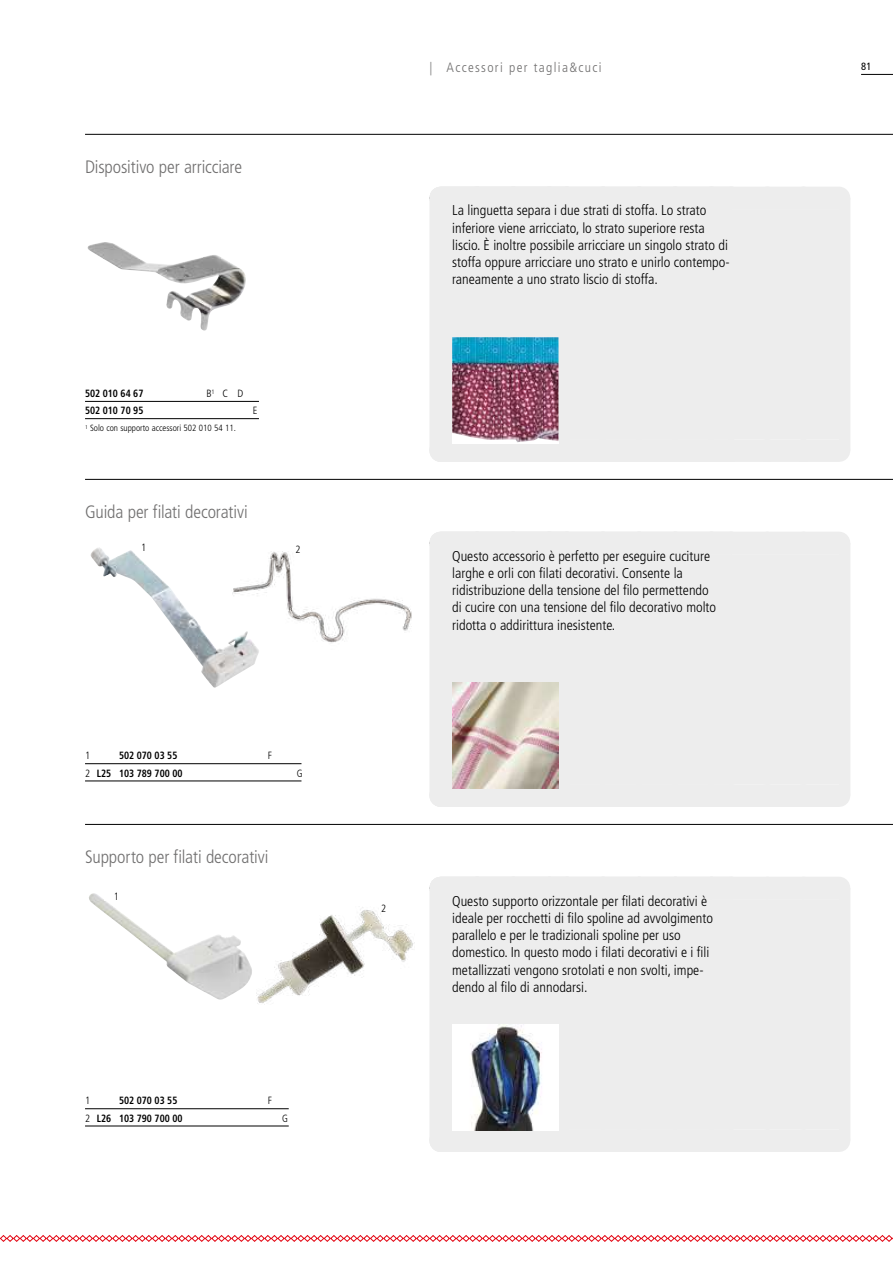
<style>
.page{position:relative;width:893px;height:1263px;background:#fff}
.page>*{position:absolute;margin:0;border:0;box-sizing:border-box;transform-origin:0 0}
.t1{font:300 condensed 18px "Frutiger";letter-spacing:-.005em;color:#706f6f}
.t2{font:300 condensed 14.25px/17.2px "Frutiger";color:#000}
.t3{font:300 condensed 13.5px "Frutiger";letter-spacing:.1em;color:#706f6f}
.t4{font:700 condensed 10.5px "Frutiger";color:#000;scale:.93 1}
.t5{font:300 condensed 10.5px "Frutiger";color:#000}
.t6{font:condensed 10.5px "Frutiger";color:#000}
.t7{font:300 condensed 10.5px "Frutiger";color:#000;scale:.93 1}
.t8{font:300 condensed 9px "Frutiger";color:#000}
.s1{font-weight:300}
</style>
<div class="page">
<hr style="left:861px;top:74px;width:32px;height:1px;background:#000">
<svg style="left:0;top:1235px;width:893px;height:7px"></svg>
<hr style="left:85px;top:134px;width:808px;height:1px;background:#000">
<hr style="left:85px;top:479px;width:808px;height:1px;background:#000">
<hr style="left:85px;top:824px;width:808px;height:1px;background:#000">
<div style="left:429px;top:198px;width:421px;height:253px;background:#ededed"></div>
<div style="left:429px;top:187px;width:410px;height:22px;background:#ededed"></div>
<div style="left:441px;top:439px;width:398px;height:23px;background:#ededed"></div>
<img style="left:87px;top:242px;width:159px;height:89px">
<img style="left:452px;top:337px;width:106px;height:105px">
<div style="left:429px;top:543px;width:421px;height:253px;background:#ededed"></div>
<div style="left:429px;top:532px;width:410px;height:22px;background:#ededed"></div>
<div style="left:441px;top:784px;width:398px;height:23px;background:#ededed"></div>
<img style="left:90px;top:547px;width:161px;height:141px">
<img style="left:452px;top:682px;width:106px;height:106px">
<div style="left:429px;top:888px;width:421px;height:253px;background:#ededed"></div>
<div style="left:429px;top:877px;width:410px;height:22px;background:#ededed"></div>
<div style="left:441px;top:1129px;width:398px;height:23px;background:#ededed"></div>
<img style="left:89px;top:893px;width:163px;height:107px">
<img style="left:452px;top:1024px;width:106px;height:106px">
<img style="left:232px;top:547px;width:179px;height:119px">
<img style="left:257px;top:907px;width:157px;height:98px">
<hr style="left:85px;top:401px;width:174px;height:1px;background:#000">
<hr style="left:85px;top:418px;width:174px;height:1px;background:#000">
<hr style="left:85px;top:763px;width:216px;height:1px;background:#000">
<hr style="left:85px;top:780px;width:216px;height:1px;background:#000">
<hr style="left:85px;top:1108px;width:204px;height:1px;background:#000">
<hr style="left:85px;top:1125px;width:204px;height:1px;background:#000">
<p class="t1" style="left:85px;top:156px;width:158px">Dispositivo per arricciare</p>
<p class="t4" style="left:85px;top:387px;width:64px">502 010 64 67</p>
<p class="t5" style="left:206px;top:387px;width:38px">B<sup>1</sup> CD</p>
<p class="t4" style="left:85px;top:404px;width:64px">502 010 70 95</p>
<p class="t5" style="left:253px;top:405px;width:6px">E</p>
<p class="t8" style="left:85px;top:423px;width:153px"><sup>1</sup> Solo con supporto accessori 502 010 54 11.</p>
<p class="t1" style="left:85px;top:501px;width:164px">Guida per filati decorativi</p>
<p class="t5" style="left:141px;top:542px;width:7px">1</p>
<p class="t5" style="left:296px;top:544px;width:7px">2</p>
<p class="t5" style="left:85px;top:750px;width:7px">1</p>
<p class="t4" style="left:119px;top:749px;width:64px">502 070 03 55</p>
<p class="t5" style="left:268px;top:750px;width:6px">F</p>
<p class="t4" style="left:85px;top:767px;width:106px"><span class="s1">2</span> L25 103 789 700 00</p>
<p class="t7" style="left:297px;top:767px;width:8px">G</p>
<p class="t1" style="left:85px;top:846px;width:185px">Supporto per filati decorativi</p>
<p class="t5" style="left:114px;top:890px;width:7px">1</p>
<p class="t5" style="left:85px;top:1095px;width:7px">1</p>
<p class="t4" style="left:119px;top:1094px;width:64px">502 070 03 55</p>
<p class="t5" style="left:268px;top:1095px;width:6px">F</p>
<p class="t4" style="left:85px;top:1112px;width:106px"><span class="s1">2</span> L26 103 790 700 00</p>
<p class="t7" style="left:282px;top:1112px;width:8px">G</p>
<p class="t3" style="left:429px;top:59px;width:174px">| Accessori per taglia&amp;cuci</p>
<p class="t2" style="left:452px;top:202px;width:279px">La linguetta separa i due strati di stoffa. Lo strato inferiore viene arricciato, lo strato superiore resta liscio. È inoltre possibile arricciare un singolo strato di stoffa oppure arricciare uno strato e unirlo contempo&shy;raneamente a uno strato liscio di stoffa.</p>
<p class="t2" style="left:452px;top:547px;width:265px">Questo accessorio è perfetto per eseguire cuciture larghe e orli con filati decorativi. Consente la ridistribuzione della tensione del filo permettendo di cucire con una tensione del filo decorativo molto ridotta o addirittura inesistente.</p>
<p class="t5" style="left:381px;top:903px;width:7px">2</p>
<p class="t2" style="left:452px;top:892px;width:262px">Questo supporto orizzontale per filati decorativi è ideale per rocchetti di filo spoline ad avvolgimento parallelo e per le tradizionali spoline per uso domestico. In questo modo i filati decorativi e i fili metallizzati vengono srotolati e non svolti, impe&shy;dendo al filo di annodarsi.</p>
<p class="t6" style="left:861px;top:60px;width:12px">81</p>
</div>
